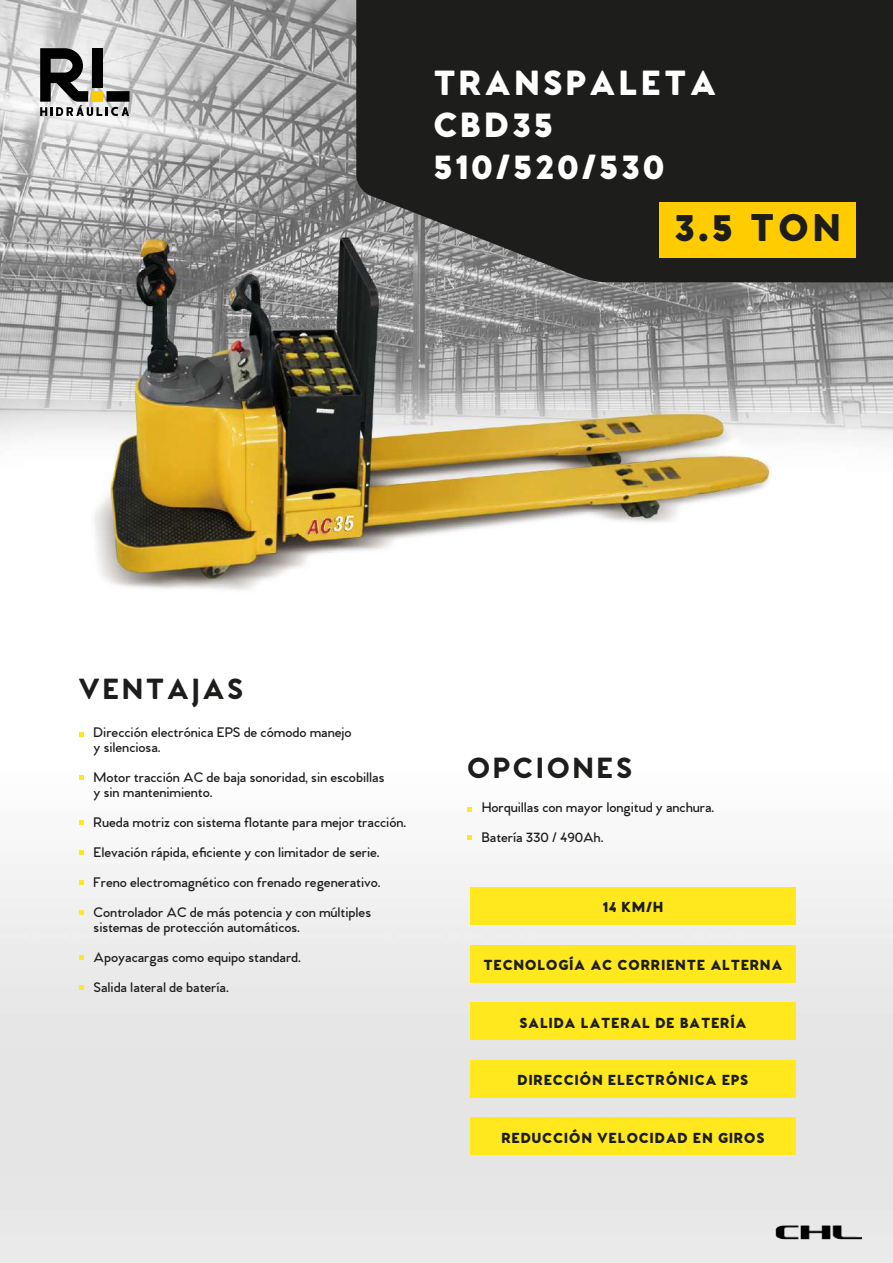
<style>
.page{position:relative;width:893px;height:1263px;background:#fff}
.page>*{position:absolute;margin:0;border:0;box-sizing:border-box;transform-origin:0 0}
.t1{font:900 39.75px "Venti CF";color:#1d1d1b}
.t2{font:900 36px/42px "Venti CF";letter-spacing:.08em;color:#fff}
.t3{font:900 30px "Venti CF";letter-spacing:.08em;color:#1d1d1b}
.t4{font:900 15px "Venti CF";letter-spacing:.04em;color:#1d1d1b}
.t5{font:600 14.25px/30px "Venti CF";letter-spacing:-.005em;color:#1d1d1b}
</style>
<div class="page">
<img style="left:0;top:0;width:893px;height:1263px">
<svg style="left:356px;top:0;width:537px;height:282px;background:#262624"></svg>
<svg style="left:40px;top:48px;width:90px;height:68px;background:#81807c"></svg>
<div style="left:470px;top:945px;width:326px;height:38px;background:#ffe91e"></div>
<div style="left:470px;top:1002px;width:326px;height:38px;background:#ffe91e"></div>
<div style="left:470px;top:887px;width:326px;height:38px;background:#ffe91e"></div>
<div style="left:470px;top:1059px;width:326px;height:38px;background:#ffe91e"></div>
<div style="left:470px;top:1117px;width:326px;height:38px;background:#ffe91e"></div>
<svg style="left:79px;top:732px;width:5px;height:5px"></svg>
<svg style="left:79px;top:775px;width:5px;height:5px"></svg>
<svg style="left:79px;top:819px;width:5px;height:5px"></svg>
<svg style="left:79px;top:850px;width:5px;height:5px"></svg>
<svg style="left:79px;top:955px;width:5px;height:5px"></svg>
<svg style="left:79px;top:984px;width:5px;height:5px"></svg>
<svg style="left:79px;top:880px;width:5px;height:5px"></svg>
<svg style="left:79px;top:910px;width:5px;height:5px"></svg>
<svg style="left:467px;top:806px;width:5px;height:5px"></svg>
<svg style="left:467px;top:835px;width:5px;height:5px"></svg>
<div style="left:659px;top:202px;width:197px;height:55px;background:#fc0"></div>
<img style="left:775px;top:1223px;width:88px;height:18px">
<h2 class="t2" style="left:433px;top:65px;width:284px">TRANSPALETA<br>CBD35<br>510/520/530</h2>
<h1 class="t1" style="left:674px;top:204px;width:169px">3.5 TON</h1>
<h3 class="t3" style="left:79px;top:671px;width:166px">VENTAJAS</h3>
<p class="t5" style="left:94px;top:725px;width:259px;line-height:15px">Dirección electrónica EPS de cómodo manejo y silenciosa.</p>
<p class="t5" style="left:94px;top:770px;width:292px;line-height:15px">Motor tracción AC de baja sonoridad, sin escobillas y sin mantenimiento.</p>
<p class="t5" style="left:94px;top:808px;width:314px">Rueda motriz con sistema flotante para mejor tracción.<br>Elevación rápida, eficiente y con limitador de serie.<br>Freno electromagnético con frenado regenerativo.<br>Controlador AC de más potencia y con múltiples</p>
<p class="t5" style="left:94px;top:913px;width:209px;text-align:justify">sistemas de protección automáticos.<br>Apoyacargas como equipo standard.<br>Salida lateral de batería.</p>
<h3 class="t3" style="left:467px;top:750px;width:167px">OPCIONES</h3>
<p class="t5" style="left:482px;top:792px;width:234px">Horquillas con mayor longitud y anchura.<br>Batería 330 / 490Ah.</p>
<p class="t4" style="left:603px;top:898px;width:62px">14 KM/H</p>
<p class="t4" style="left:483px;top:956px;width:300px">TECNOLOGÍA AC CORRIENTE ALTERNA</p>
<p class="t4" style="left:520px;top:1013px;width:228px">SALIDA LATERAL DE BATERÍA</p>
<p class="t4" style="left:518px;top:1071px;width:232px">DIRECCIÓN ELECTRÓNICA EPS</p>
<p class="t4" style="left:501px;top:1128px;width:265px">REDUCCIÓN VELOCIDAD EN GIROS</p>
</div>
